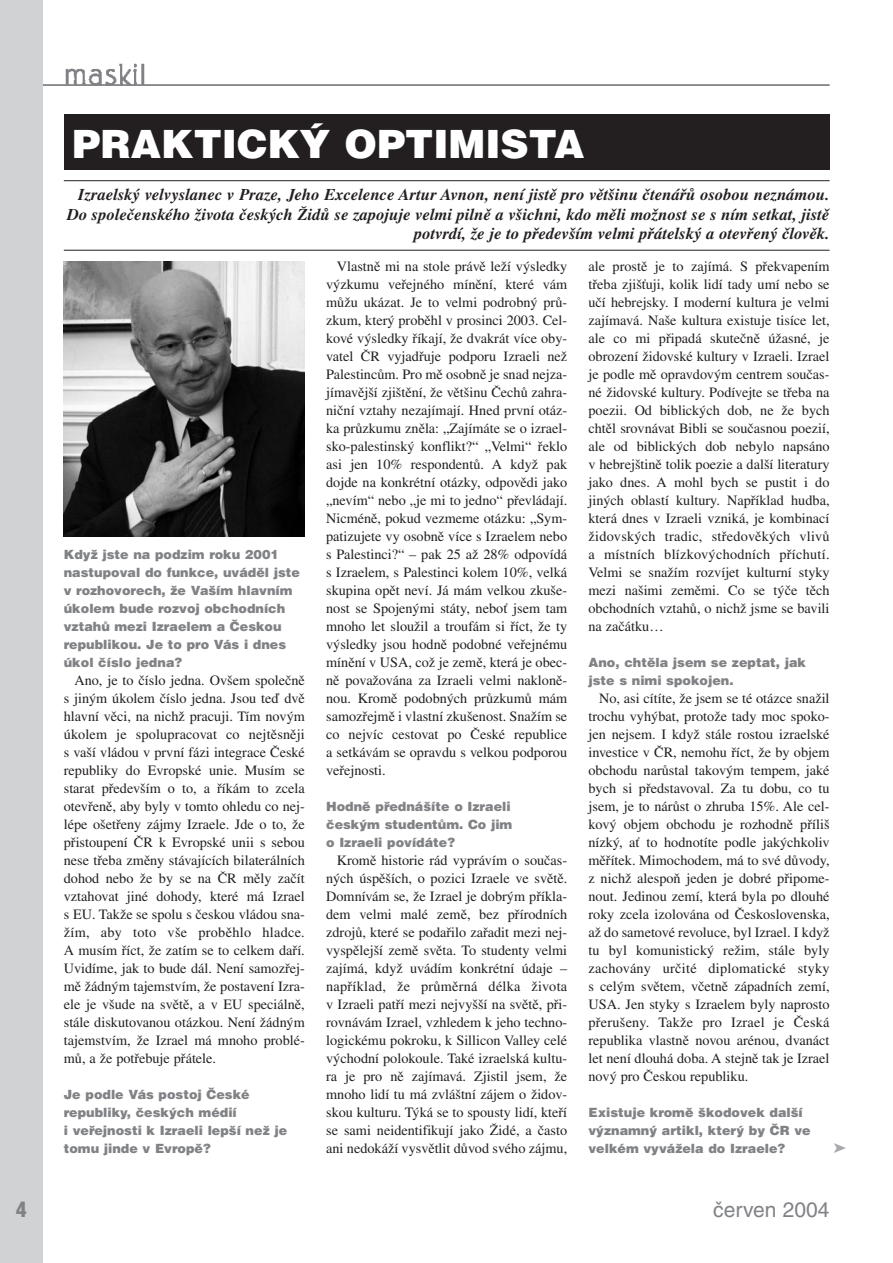
<style>
.page{position:relative;width:893px;height:1263px;background:#fff}
.page>*{position:absolute;margin:0;border:0;box-sizing:border-box;transform-origin:0 0}
.t1{font:900 39px "Helvetica CE";color:#fff}
.t2{font:21px "Helvetica CE";color:#808285}
.t3{font:900 21px "Helvetica Condensed CE";color:#808285}
.t4{font:italic 700 16.5px/19.5px "Times CE";letter-spacing:.005em;color:#231f20;text-align:right}
.t5{font:14.25px/18px "Times CE";color:#231f20;text-align:justify}
.t6{font:900 12.75px/18px "Helvetica CE";color:#808285}
</style>
<div class="page">
<hr style="left:37px;top:85px;width:792px;height:1px;background:#231f20">
<div style="left:0;top:0;width:43px;height:1263px;background:#d1d2d4"></div>
<img style="left:65px;top:63px;width:80px;height:23px">
<div style="left:64px;top:115px;width:765px;height:55px;background:#231f20"></div>
<img style="left:64px;top:261px;width:241px;height:276px">
<hr style="left:64px;top:180px;width:765px;height:1px;background:#231f20">
<hr style="left:64px;top:250px;width:765px;height:1px;background:#231f20">
<h2 class="t3" style="left:16px;top:1201px;width:12px">4</h2>
<h1 class="t1" style="left:72px;top:128px;width:513px">PRAKTICKÝ OPTIMISTA</h1>
<p class="t4" style="left:67px;top:186px;width:764px">Izraelský velvyslanec v Praze, Jeho Excelence Artur Avnon, není jistě pro většinu čtenářů osobou neznámou.<br>Do společenského života českých Židů se zapojuje velmi pilně a všichni, kdo měli možnost se s ním setkat, jistě potvrdí, že je to především velmi přátelský a otevřený člověk.</p>
<p class="t6" style="left:64px;top:547px;width:238px">Když jste na podzim roku 2001 nastupoval do funkce, uváděl jste v rozhovorech, že Vaším hlavním úkolem bude rozvoj obchodních vztahů mezi Izraelem a Českou republikou. Je to pro Vás i dnes úkol číslo jedna?</p>
<p class="t5" style="left:64px;top:673px;width:242px;text-indent:11px">Ano, je to číslo jedna. Ovšem společně s jiným úkolem číslo jedna. Jsou teď dvě hlavní věci, na nichž pracuji. Tím novým úkolem je spolupracovat co nejtěsněji s vaší vládou v první fázi integrace České republiky do Evropské unie. Musím se starat především o to, a říkám to zcela otevřeně, aby byly v tomto ohledu co nej&shy;lépe ošetřeny zájmy Izraele. Jde o to, že přistoupení ČR k Evropské unii s sebou nese třeba změny stávajících bilaterálních dohod nebo že by se na ČR měly začít vztahovat jiné dohody, které má Izrael s EU. Takže se spolu s českou vládou sna&shy;žím, aby toto vše proběhlo hladce.<br>A musím říct, že zatím se to celkem daří.<br>Uvidíme, jak to bude dál. Není samozřej&shy;mě žádným tajemstvím, že postavení Izra&shy;ele je všude na světě, a v EU speciálně, stále diskutovanou otázkou. Není žádným tajemstvím, že Izrael má mnoho problé&shy;mů, a že potřebuje přátele.</p>
<p class="t6" style="left:64px;top:1087px;width:225px">Je podle Vás postoj České republiky, českých médií<br>i veřejnosti k Izraeli lepší než je tomu jinde v Evropě?</p>
<p class="t5" style="left:326px;top:259px;width:242px;text-indent:11px">Vlastně mi na stole právě leží výsledky výzkumu veřejného mínění, které vám můžu ukázat. Je to velmi podrobný prů&shy;zkum, který proběhl v prosinci 2003. Cel&shy;kové výsledky říkají, že dvakrát více oby&shy;vatel ČR vyjadřuje podporu Izraeli než Palestincům. Pro mě osobně je snad nejza&shy;jímavější zjištění, že většinu Čechů zahra&shy;niční vztahy nezajímají. Hned první otáz&shy;ka průzkumu zněla: „Zajímáte se o izrael&shy;sko-palestinský konflikt?“ „Velmi“ řeklo asi jen 10% respondentů. A když pak dojde na konkrétní otázky, odpovědi jako „nevím“ nebo „je mi to jedno“ převládají.<br>Nicméně, pokud vezmeme otázku: „Sym&shy;patizujete vy osobně více s Izraelem nebo s Palestinci?“ – pak 25 až 28% odpovídá s Izraelem, s Palestinci kolem 10%, velká skupina opět neví. Já mám velkou zkuše&shy;nost se Spojenými státy, neboť jsem tam mnoho let sloužil a troufám si říct, že ty výsledky jsou hodně podobné veřejnému mínění v USA, což je země, která je obec&shy;ně považována za Izraeli velmi nakloně&shy;nou. Kromě podobných průzkumů mám samozřejmě i vlastní zkušenost. Snažím se co nejvíc cestovat po České republice a setkávám se opravdu s velkou podporou veřejnosti.</p>
<p class="t6" style="left:326px;top:799px;width:188px">Hodně přednášíte o Izraeli českým studentům. Co jim o Izraeli povídáte?</p>
<p class="t5" style="left:326px;top:853px;width:242px;text-indent:11px">Kromě historie rád vyprávím o součas&shy;ných úspěších, o pozici Izraele ve světě.<br>Domnívám se, že Izrael je dobrým příkla&shy;dem velmi malé země, bez přírodních zdrojů, které se podařilo zařadit mezi nej&shy;vyspělejší země světa. To studenty velmi zajímá, když uvádím konkrétní údaje – například, že průměrná délka života v Izraeli patří mezi nejvyšší na světě, při&shy;rovnávám Izrael, vzhledem k jeho techno&shy;logickému pokroku, k Sillicon Valley celé východní polokoule. Také izraelská kultu&shy;ra je pro ně zajímavá. Zjistil jsem, že mnoho lidí tu má zvláštní zájem o židov&shy;skou kulturu. Týká se to spousty lidí, kteří se sami neidentifikují jako Židé, a často ani nedokáží vysvětlit důvod svého zájmu,</p>
<p class="t5" style="left:588px;top:259px;width:242px">ale prostě je to zajímá. S překvapením třeba zjišťuji, kolik lidí tady umí nebo se učí hebrejsky. I moderní kultura je velmi zajímavá. Naše kultura existuje tisíce let, ale co mi připadá skutečně úžasné, je obrození židovské kultury v Izraeli. Izrael je podle mě opravdovým centrem součas&shy;né židovské kultury. Podívejte se třeba na poezii. Od biblických dob, ne že bych chtěl srovnávat Bibli se současnou poezií, ale od biblických dob nebylo napsáno v hebrejštině tolik poezie a další literatury jako dnes. A mohl bych se pustit i do jiných oblastí kultury. Například hudba, která dnes v Izraeli vzniká, je kombinací židovských tradic, středověkých vlivů a místních blízkovýchodních příchutí.<br>Velmi se snažím rozvíjet kulturní styky mezi našimi zeměmi. Co se týče těch obchodních vztahů, o nichž jsme se bavili na začátku…</p>
<p class="t6" style="left:588px;top:655px;width:219px">Ano, chtěla jsem se zeptat, jak jste s nimi spokojen.</p>
<p class="t5" style="left:588px;top:691px;width:242px;text-indent:11px">No, asi cítíte, že jsem se té otázce snažil trochu vyhýbat, protože tady moc spoko&shy;jen nejsem. I když stále rostou izraelské investice v ČR, nemohu říct, že by objem obchodu narůstal takovým tempem, jaké bych si představoval. Za tu dobu, co tu jsem, je to nárůst o zhruba 15%. Ale cel&shy;kový objem obchodu je rozhodně příliš nízký, ať to hodnotíte podle jakýchkoliv měřítek. Mimochodem, má to své důvody, z nichž alespoň jeden je dobré připome&shy;nout. Jedinou zemí, která byla po dlouhé roky zcela izolována od Československa, až do sametové revoluce, byl Izrael. I když tu byl komunistický režim, stále byly zachovány určité diplomatické styky s celým světem, včetně západních zemí, USA. Jen styky s Izraelem byly naprosto přerušeny. Takže pro Izrael je Česká republika vlastně novou arénou, dvanáct let není dlouhá doba. A stejně tak je Izrael nový pro Českou republiku.</p>
<p class="t6" style="left:588px;top:1105px;width:224px">Existuje kromě škodovek další významný artikl, který by ČR ve velkém vyvážela do Izraele?</p>
<h2 class="t2" style="left:713px;top:1201px;width:118px">červen 2004</h2>
</div>
